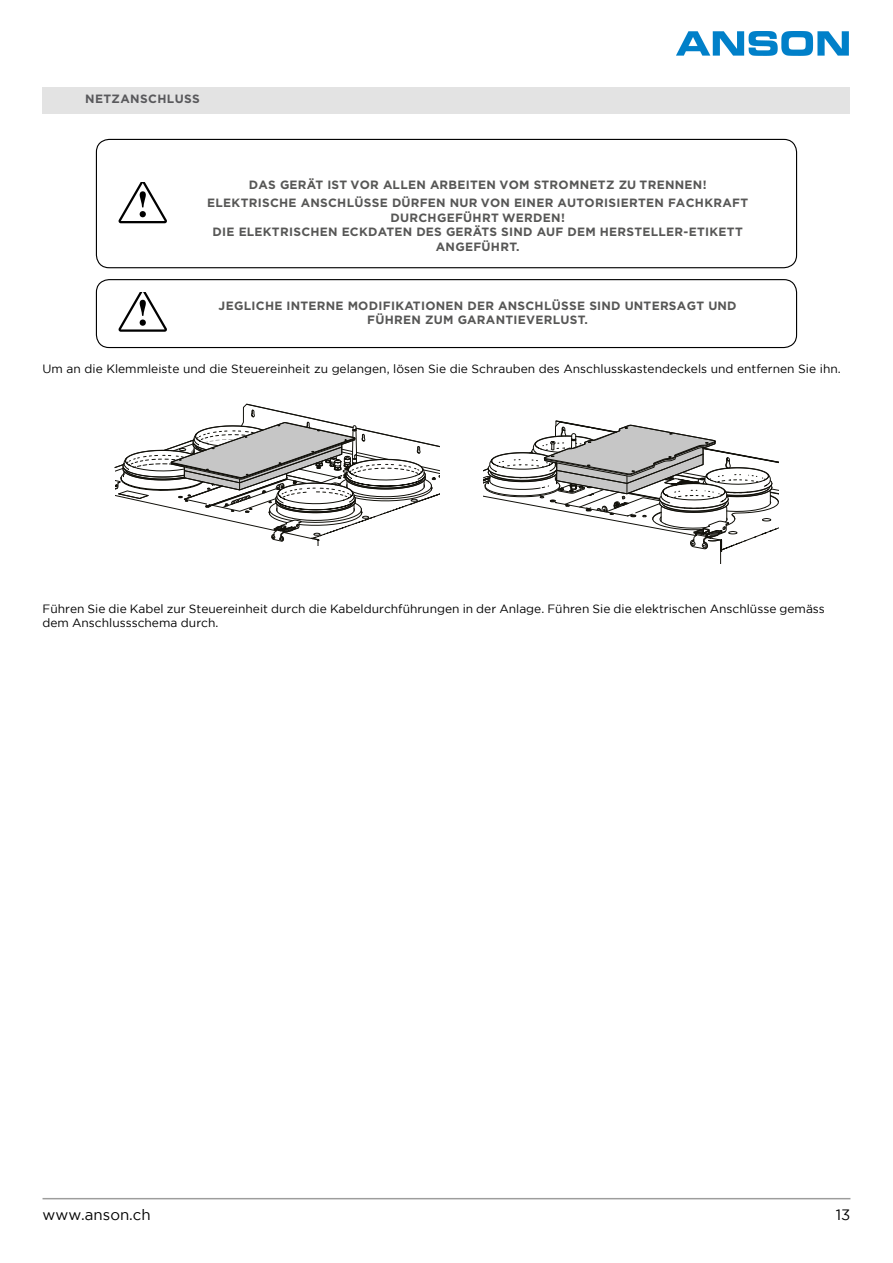
<style>
.page{position:relative;width:893px;height:1263px;background:#fff}
.page>*{position:absolute;margin:0;border:0;box-sizing:border-box;transform-origin:0 0}
.t1{font:15px "Gotham";color:#000}
.t2{font:700 12px/14.4px "Gotham";letter-spacing:.025em;color:#575756;text-align:center}
.t3{font:12px/14.4px "Gotham";color:#000}
.t4{font:700 12px "Gotham";letter-spacing:.03em;color:#59595c}
</style>
<div class="page">
<hr style="left:43px;top:1198px;width:807px;height:1px;background:#9d9d9c">
<div style="left:43px;top:87px;width:807px;height:27px;background:#e3e3e3"></div>
<div style="left:96px;top:139px;width:701px;height:129px;border:1px solid #000;border-radius:13px"></div>
<div style="left:96px;top:279px;width:701px;height:69px;border:1px solid #000;border-radius:13px"></div>
<svg style="left:118px;top:182px;width:49px;height:41px"></svg>
<svg style="left:118px;top:292px;width:49px;height:40px"></svg>
<svg style="left:114px;top:404px;width:326px;height:142px"></svg>
<svg style="left:483px;top:421px;width:295px;height:142px"></svg>
<img style="left:677px;top:32px;width:171px;height:23px">
<p class="t4" style="left:85px;top:92px;width:116px">NETZANSCHLUSS</p>
<p class="t2" style="left:207px;top:175px;width:542px;line-height:18.6px">DAS GERÄT IST VOR ALLEN ARBEITEN VOM STROMNETZ ZU TRENNEN!<br>ELEKTRISCHE ANSCHLÜSSE DÜRFEN NUR VON EINER AUTORISIERTEN FACHKRAFT</p>
<p class="t2" style="left:213px;top:210px;width:532px">DURCHGEFÜHRT WERDEN!<br>DIE ELEKTRISCHEN ECKDATEN DES GERÄTS SIND AUF DEM HERSTELLER-ETIKETT<br>ANGEFÜHRT.</p>
<p class="t2" style="left:219px;top:298px;width:519px">JEGLICHE INTERNE MODIFIKATIONEN DER ANSCHLÜSSE SIND UNTERSAGT UND<br>FÜHREN ZUM GARANTIEVERLUST.</p>
<p class="t3" style="left:43px;top:361px;width:800px">Um an die Klemmleiste und die Steuereinheit zu gelangen, lösen Sie die Schrauben des Anschlusskastendeckels und entfernen Sie ihn.</p>
<p class="t3" style="left:43px;top:601px;width:784px">Führen Sie die Kabel zur Steuereinheit durch die Kabeldurchführungen in der Anlage. Führen Sie die elektrischen Anschlüsse gemäss dem Anschlussschema durch.</p>
<p class="t1" style="left:43px;top:1206px;width:110px">www.anson.ch</p>
<p class="t1" style="left:836px;top:1206px;width:16px">13</p>
</div>
